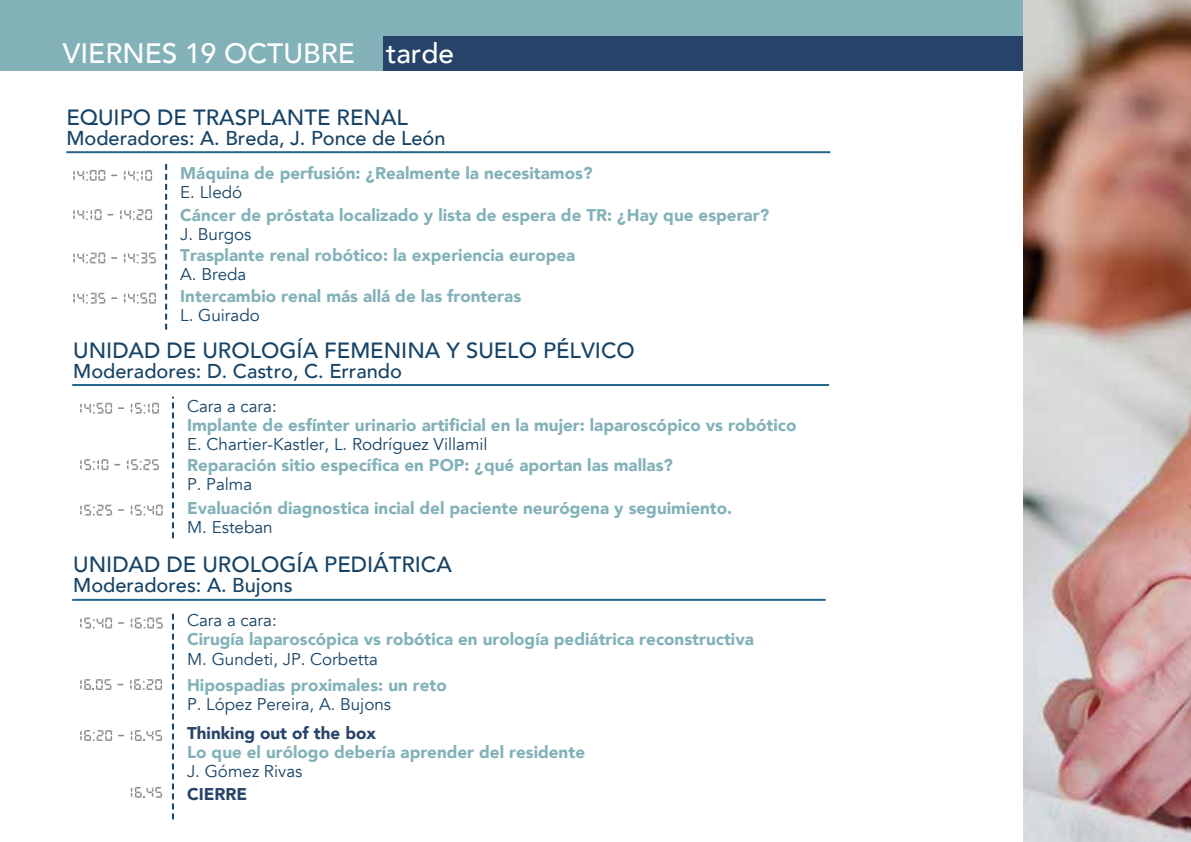
<style>
.page{position:relative;width:1191px;height:842px;background:#fff}
.page>*{position:absolute;margin:0;border:0;box-sizing:border-box;transform-origin:0 0}
.t1{font:500 28px "Avenir";color:#fff}
.t2{font:500 22px "Avenir";color:#164366}
.t3{font:500 20px "Avenir";color:#164366}
.t4{font:900 17px "Avenir";color:#82b1b8}
.t5{font:17px "Avenir";color:#164366}
.t6{font:900 17px "Avenir";color:#284369}
</style>
<div class="page">
<div style="left:0;top:0;width:1031px;height:70px;background:#82b1b8"></div>
<div style="left:383px;top:36px;width:648px;height:34px;background:#284369"></div>
<img style="left:1023px;top:0;width:168px;height:842px">
<svg style="left:73px;top:170px;width:32px;height:11px"></svg>
<svg style="left:124px;top:170px;width:28px;height:11px"></svg>
<svg style="left:73px;top:253px;width:32px;height:10px"></svg>
<svg style="left:111px;top:257px;width:6px;height:2px"></svg>
<svg style="left:124px;top:253px;width:32px;height:10px"></svg>
<svg style="left:73px;top:293px;width:32px;height:11px"></svg>
<svg style="left:111px;top:297px;width:6px;height:2px"></svg>
<svg style="left:124px;top:293px;width:32px;height:11px"></svg>
<svg style="left:73px;top:209px;width:28px;height:11px"></svg>
<svg style="left:107px;top:214px;width:7px;height:2px"></svg>
<svg style="left:120px;top:209px;width:32px;height:11px"></svg>
<svg style="left:165px;top:164px;width:2px;height:166px"></svg>
<hr style="left:66px;top:151px;width:764px;height:2px;background:#24658b">
<svg style="left:80px;top:403px;width:32px;height:11px"></svg>
<svg style="left:118px;top:407px;width:6px;height:2px"></svg>
<svg style="left:131px;top:403px;width:28px;height:11px"></svg>
<svg style="left:80px;top:505px;width:32px;height:10px"></svg>
<svg style="left:118px;top:509px;width:6px;height:2px"></svg>
<svg style="left:131px;top:505px;width:32px;height:10px"></svg>
<svg style="left:80px;top:459px;width:28px;height:11px"></svg>
<svg style="left:127px;top:459px;width:32px;height:11px"></svg>
<svg style="left:172px;top:397px;width:2px;height:141px"></svg>
<hr style="left:72px;top:384px;width:757px;height:2px;background:#24658b">
<svg style="left:80px;top:618px;width:32px;height:10px"></svg>
<svg style="left:118px;top:622px;width:6px;height:2px"></svg>
<svg style="left:131px;top:618px;width:32px;height:10px"></svg>
<svg style="left:80px;top:730px;width:32px;height:11px"></svg>
<svg style="left:131px;top:730px;width:31px;height:11px"></svg>
<svg style="left:131px;top:787px;width:31px;height:11px"></svg>
<svg style="left:80px;top:679px;width:31px;height:11px"></svg>
<svg style="left:130px;top:679px;width:32px;height:11px"></svg>
<svg style="left:172px;top:613px;width:2px;height:206px"></svg>
<hr style="left:72px;top:599px;width:753px;height:2px;background:#24658b">
<h1 class="t1" style="left:63px;top:29px;width:393px">VIERNES 19 OCTUBRE tarde</h1>
<p class="t2" style="left:66px;top:98px;width:343px">EQUIPO DE TRASPLANTE RENAL</p>
<p class="t3" style="left:66px;top:120px;width:381px">Moderadores: A. Breda, J. Ponce de León</p>
<p class="t4" style="left:180px;top:158px;width:414px">Máquina de perfusión: ¿Realmente la necesitamos?</p>
<p class="t5" style="left:180px;top:182px;width:64px">E. Lledó</p>
<p class="t4" style="left:180px;top:200px;width:590px">Cáncer de próstata localizado y lista de espera de TR: ¿Hay que esperar?</p>
<p class="t5" style="left:180px;top:224px;width:73px">J. Burgos</p>
<p class="t4" style="left:180px;top:241px;width:397px">Trasplante renal robótico: la experiencia europea</p>
<p class="t5" style="left:180px;top:264px;width:68px">A. Breda</p>
<p class="t4" style="left:180px;top:281px;width:342px">Intercambio renal más allá de las fronteras</p>
<p class="t5" style="left:180px;top:305px;width:81px">L. Guirado</p>
<p class="t2" style="left:73px;top:331px;width:563px">UNIDAD DE UROLOGÍA FEMENINA Y SUELO PÉLVICO</p>
<p class="t3" style="left:73px;top:353px;width:330px">Moderadores: D. Castro, C. Errando</p>
<p class="t5" style="left:187px;top:396px;width:91px">Cara a cara:</p>
<p class="t4" style="left:187px;top:410px;width:611px">Implante de esfínter urinario artificial en la mujer: laparoscópico vs robótico</p>
<p class="t5" style="left:187px;top:434px;width:302px">E. Chartier-Kastler, L. Rodríguez Villamil</p>
<p class="t4" style="left:187px;top:450px;width:487px">Reparación sitio específica en POP: ¿qué aportan las mallas?</p>
<p class="t5" style="left:187px;top:474px;width:67px">P. Palma</p>
<p class="t4" style="left:187px;top:493px;width:547px">Evaluación diagnostica incial del paciente neurógena y seguimiento.</p>
<p class="t5" style="left:187px;top:517px;width:87px">M. Esteban</p>
<p class="t2" style="left:73px;top:546px;width:380px">UNIDAD DE UROLOGÍA PEDIÁTRICA</p>
<p class="t3" style="left:73px;top:568px;width:221px">Moderadores: A. Bujons</p>
<p class="t5" style="left:187px;top:610px;width:91px">Cara a cara:</p>
<p class="t4" style="left:187px;top:625px;width:568px">Cirugía laparoscópica vs robótica en urología pediátrica reconstructiva</p>
<p class="t5" style="left:187px;top:648px;width:192px">M. Gundeti, JP. Corbetta</p>
<p class="t4" style="left:187px;top:670px;width:261px">Hipospadias proximales: un reto</p>
<p class="t5" style="left:187px;top:694px;width:206px">P. López Pereira, A. Bujons</p>
<p class="t6" style="left:187px;top:718px;width:190px">Thinking out of the box</p>
<p class="t4" style="left:187px;top:737px;width:399px">Lo que el urólogo debería aprender del residente</p>
<p class="t5" style="left:187px;top:761px;width:117px">J. Gómez Rivas</p>
<p class="t6" style="left:187px;top:779px;width:62px">CIERRE</p>
</div>
